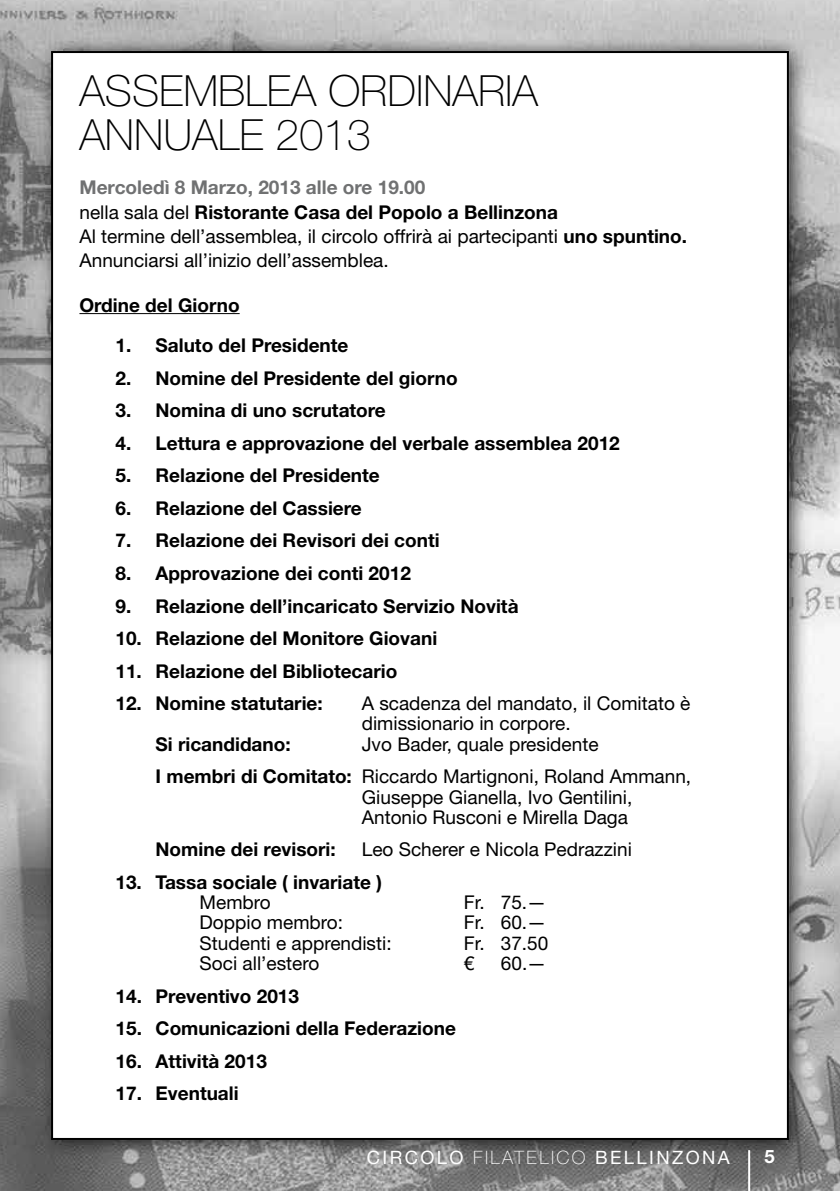
<style>
.page{position:relative;width:840px;height:1191px;background:#fff}
.page>*{position:absolute;margin:0;border:0;box-sizing:border-box;transform-origin:0 0}
.t1{font:100 43px/43.6px "Helvetica Neue LT Std";color:#000}
.t2{font:700 19px "Helvetica Neue LT Std";color:#000}
.t3{font:19px/24.2px "Helvetica Neue LT Std";color:#000}
.t4{font:18.4px "Helvetica Neue LT Std";letter-spacing:.13em;color:#fff}
.t5{font:700 18.4px "Helvetica Neue LT Std";color:#fff}
.s1{font-weight:700;color:#707172}
.s2{font-weight:700}
.s3{font-weight:100}
</style>
<div class="page">
<img style="left:0;top:0;width:839px;height:1191px">
<div style="left:52px;top:52px;width:735px;height:1087px;background:#fff"></div>
<hr style="left:747px;top:1150px;width:2px;height:41px;background:#fff">
<hr style="left:79px;top:313px;width:160px;height:1px;background:#000">
<h1 class="t1" style="left:79px;top:69px;width:460px">ASSEMBLEA ORDINARIA<br>ANNUALE 2013</h1>
<p class="t3" style="left:79px;top:175px;width:609px"><span class="s1">Mercoledì 8 Marzo, 2013 alle ore 19.00<br></span>nella sala del <span class="s2">Ristorante Casa del Popolo a Bellinzona<br></span>Al termine dell’assemblea, il circolo offrirà ai partecipanti <span class="s2">uno spuntino.<br></span>Annunciarsi all’inizio dell’assemblea.</p>
<p class="t2" style="left:79px;top:293px;width:162px">Ordine del Giorno</p>
<p class="t2" style="left:115px;top:334px;width:234px">1. Saluto del Presidente</p>
<p class="t2" style="left:115px;top:366px;width:343px">2. Nomine del Presidente del giorno</p>
<p class="t2" style="left:115px;top:399px;width:272px">3. Nomina di uno scrutatore</p>
<p class="t2" style="left:115px;top:431px;width:505px">4. Lettura e approvazione del verbale assemblea 2012</p>
<p class="t2" style="left:115px;top:464px;width:266px">5. Relazione del Presidente</p>
<p class="t2" style="left:115px;top:496px;width:248px">6. Relazione del Cassiere</p>
<p class="t2" style="left:115px;top:529px;width:325px">7. Relazione dei Revisori dei conti</p>
<p class="t2" style="left:115px;top:561px;width:297px">8. Approvazione dei conti 2012</p>
<p class="t2" style="left:115px;top:594px;width:404px">9. Relazione dell’incaricato Servizio Novità</p>
<p class="t2" style="left:115px;top:626px;width:323px">10. Relazione del Monitore Giovani</p>
<p class="t2" style="left:115px;top:659px;width:283px">11. Relazione del Bibliotecario</p>
<p class="t2" style="left:115px;top:691px;width:209px">12. Nomine statutarie:</p>
<p class="t3" style="left:361px;top:693px;width:330px;line-height:20.2px">A scadenza del mandato, il Comitato è dimissionario in corpore.</p>
<p class="t2" style="left:155px;top:732px;width:137px">Si ricandidano:</p>
<p class="t3" style="left:155px;top:727px;width:537px;line-height:32.6px;text-indent:206px">Jvo Bader, quale presidente<br><span class="s2">I membri di Comitato:</span> Riccardo Martignoni, Roland Ammann,</p>
<p class="t3" style="left:361px;top:786px;width:272px;line-height:20.2px">Giuseppe Gianella, Ivo Gentilini,<br>Antonio Rusconi e Mirella Daga</p>
<p class="t2" style="left:155px;top:838px;width:182px">Nomine dei revisori:</p>
<p class="t3" style="left:361px;top:837px;width:271px">Leo Scherer e Nicola Pedrazzini</p>
<p class="t2" style="left:115px;top:870px;width:268px">13. Tassa sociale ( invariate )</p>
<p class="t3" style="left:199px;top:890px;width:73px">Membro</p>
<p class="t3" style="left:463px;top:890px;width:84px">Fr. 75.—</p>
<p class="t3" style="left:199px;top:910px;width:145px">Doppio membro:</p>
<p class="t3" style="left:463px;top:910px;width:84px">Fr. 60.—</p>
<p class="t3" style="left:199px;top:930px;width:193px">Studenti e apprendisti:</p>
<p class="t3" style="left:463px;top:930px;width:86px">Fr. 37.50</p>
<p class="t3" style="left:199px;top:951px;width:121px">Soci all’estero</p>
<p class="t3" style="left:463px;top:951px;width:12px">€</p>
<p class="t3" style="left:500px;top:951px;width:47px">60.—</p>
<p class="t2" style="left:115px;top:984px;width:185px">14. Preventivo 2013</p>
<p class="t2" style="left:115px;top:1016px;width:342px">15. Comunicazioni della Federazione</p>
<p class="t2" style="left:115px;top:1049px;width:153px">16. Attività 2013</p>
<p class="t2" style="left:115px;top:1081px;width:125px">17. Eventuali</p>
<p class="t4" style="left:366px;top:1146px;width:364px">CIRCOLO <span class="s3">FILATELICO</span> BELLINZONA</p>
<p class="t5" style="left:764px;top:1145px;width:12px">5</p>
</div>
